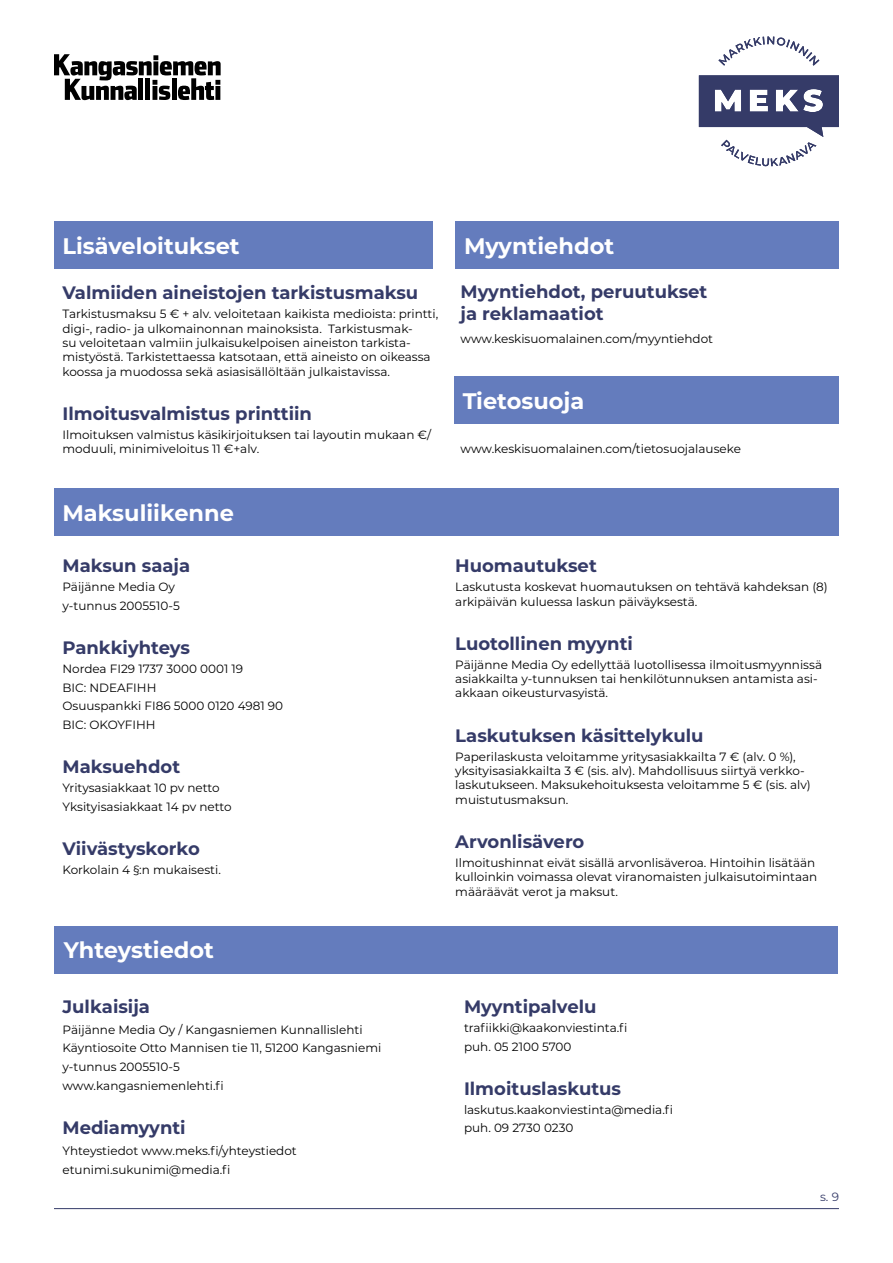
<style>
.page{position:relative;width:893px;height:1263px;background:#fff}
.page>*{position:absolute;margin:0;border:0;box-sizing:border-box;transform-origin:0 0}
.t1{font:700 22.5px "Montserrat";color:#fff}
.t2{font:700 18px/21.6px "Montserrat";color:#353b68}
.t3{font:12px/14.4px "Montserrat";color:#000}
.t4{font:12px "Montserrat";color:#353b68}
</style>
<div class="page">
<hr style="left:54px;top:1208px;width:785px;height:1px;background:#353b68">
<svg style="left:54px;top:54px;width:167px;height:46px"></svg>
<svg style="left:718px;top:36px;width:101px;height:30px"></svg>
<svg style="left:699px;top:75px;width:140px;height:91px"></svg>
<div style="left:455px;top:221px;width:384px;height:48px;background:#647cbd"></div>
<div style="left:54px;top:221px;width:378px;height:48px;background:#647cbd"></div>
<div style="left:454px;top:376px;width:385px;height:48px;background:#647cbd"></div>
<div style="left:54px;top:489px;width:785px;height:47px;background:#647cbd"></div>
<div style="left:54px;top:927px;width:783px;height:47px;background:#647cbd"></div>
<h1 class="t1" style="left:63px;top:229px;width:179px">Lisäveloitukset</h1>
<h1 class="t1" style="left:464px;top:229px;width:152px">Myyntiehdot</h1>
<h2 class="t2" style="left:63px;top:281px;width:357px">Valmiiden aineistojen tarkistusmaksu</h2>
<p class="t3" style="left:63px;top:306px;width:377px">Tarkistusmaksu 5 € + alv. veloitetaan kaikista medioista: printti, digi-, radio- ja ulkomainonnan mainoksista. Tarkistusmak-<br>su veloitetaan valmiin julkaisukelpoisen aineiston tarkista&shy;mistyöstä. Tarkistettaessa katsotaan, että aineisto on oikeassa koossa ja muodossa sekä asiasisällöltään julkaistavissa.</p>
<h2 class="t2" style="left:63px;top:402px;width:251px">Ilmoitusvalmistus printtiin</h2>
<p class="t3" style="left:63px;top:427px;width:370px">Ilmoituksen valmistus käsikirjoituksen tai layoutin mukaan €/ moduuli, minimiveloitus 11 €+alv.</p>
<h2 class="t2" style="left:461px;top:280px;width:248px">Myyntiehdot, peruutukset ja reklamaatiot</h2>
<p class="t3" style="left:461px;top:331px;width:254px">www.keskisuomalainen.com/myyntiehdot</p>
<h1 class="t1" style="left:463px;top:384px;width:123px">Tietosuoja</h1>
<p class="t3" style="left:461px;top:441px;width:282px">www.keskisuomalainen.com/tietosuojalauseke</p>
<h1 class="t1" style="left:63px;top:497px;width:173px">Maksuliikenne</h1>
<h2 class="t2" style="left:63px;top:554px;width:129px">Maksun saaja</h2>
<p class="t3" style="left:63px;top:577px;width:119px;line-height:18.6px">Päijänne Media Oy y-tunnus 2005510-5</p>
<h2 class="t2" style="left:63px;top:636px;width:129px">Pankkiyhteys</h2>
<p class="t3" style="left:63px;top:659px;width:222px;line-height:18.6px">Nordea FI29 1737 3000 0001 19<br>BIC: NDEAFIHH<br>Osuuspankki FI86 5000 0120 4981 90<br>BIC: OKOYFIHH</p>
<h2 class="t2" style="left:63px;top:755px;width:119px">Maksuehdot</h2>
<p class="t3" style="left:63px;top:778px;width:171px;line-height:18.6px">Yritysasiakkaat 10 pv netto<br>Yksityisasiakkaat 14 pv netto</p>
<h2 class="t2" style="left:63px;top:837px;width:139px">Viivästyskorko</h2>
<p class="t3" style="left:63px;top:862px;width:160px">Korkolain 4 §:n mukaisesti.</p>
<h1 class="t1" style="left:64px;top:934px;width:152px">Yhteystiedot</h1>
<h2 class="t2" style="left:63px;top:995px;width:89px">Julkaisija</h2>
<p class="t3" style="left:63px;top:1019px;width:320px;line-height:18.6px">Päijänne Media Oy / Kangasniemen Kunnallislehti Käyntiosoite Otto Mannisen tie 11, 51200 Kangasniemi y-tunnus 2005510-5<br>www.kangasniemenlehti.fi</p>
<h2 class="t2" style="left:63px;top:1116px;width:125px">Mediamyynti</h2>
<p class="t3" style="left:63px;top:1141px;width:236px;line-height:18.6px">Yhteystiedot www.meks.fi/yhteystiedot etunimi.sukunimi@media.fi</p>
<h2 class="t2" style="left:455px;top:554px;width:143px">Huomautukset</h2>
<p class="t3" style="left:455px;top:579px;width:374px">Laskutusta koskevat huomautuksen on tehtävä kahdeksan (8) arkipäivän kuluessa laskun päiväyksestä.</p>
<h2 class="t2" style="left:455px;top:632px;width:179px">Luotollinen myynti</h2>
<p class="t3" style="left:455px;top:657px;width:368px">Päijänne Media Oy edellyttää luotollisessa ilmoitusmyynnissä asiakkailta y-tunnuksen tai henkilötunnuksen antamista asi&shy;akkaan oikeusturvasyistä.</p>
<h2 class="t2" style="left:455px;top:724px;width:250px">Laskutuksen käsittelykulu</h2>
<p class="t3" style="left:455px;top:749px;width:357px">Paperilaskusta veloitamme yritysasiakkailta 7 € (alv. 0 %), yksityisasiakkailta 3 € (sis. alv). Mahdollisuus siirtyä verkko&shy;laskutukseen. Maksukehoituksesta veloitamme 5 € (sis. alv) muistutusmaksun.</p>
<h2 class="t2" style="left:455px;top:830px;width:131px">Arvonlisävero</h2>
<p class="t3" style="left:455px;top:855px;width:364px">Ilmoitushinnat eivät sisällä arvonlisäveroa. Hintoihin lisätään kulloinkin voimassa olevat viranomaisten julkaisutoimintaan määräävät verot ja maksut.</p>
<h2 class="t2" style="left:464px;top:995px;width:134px">Myyntipalvelu</h2>
<p class="t3" style="left:464px;top:1018px;width:165px;line-height:18.6px">trafiikki@kaakonviestinta.fi puh. 05 2100 5700</p>
<h2 class="t2" style="left:464px;top:1077px;width:159px">Ilmoituslaskutus</h2>
<p class="t3" style="left:464px;top:1100px;width:211px;line-height:18.6px">laskutus.kaakonviestinta@media.fi puh. 09 2730 0230</p>
<p class="t4" style="left:820px;top:1188px;width:20px">s. 9</p>
</div>
